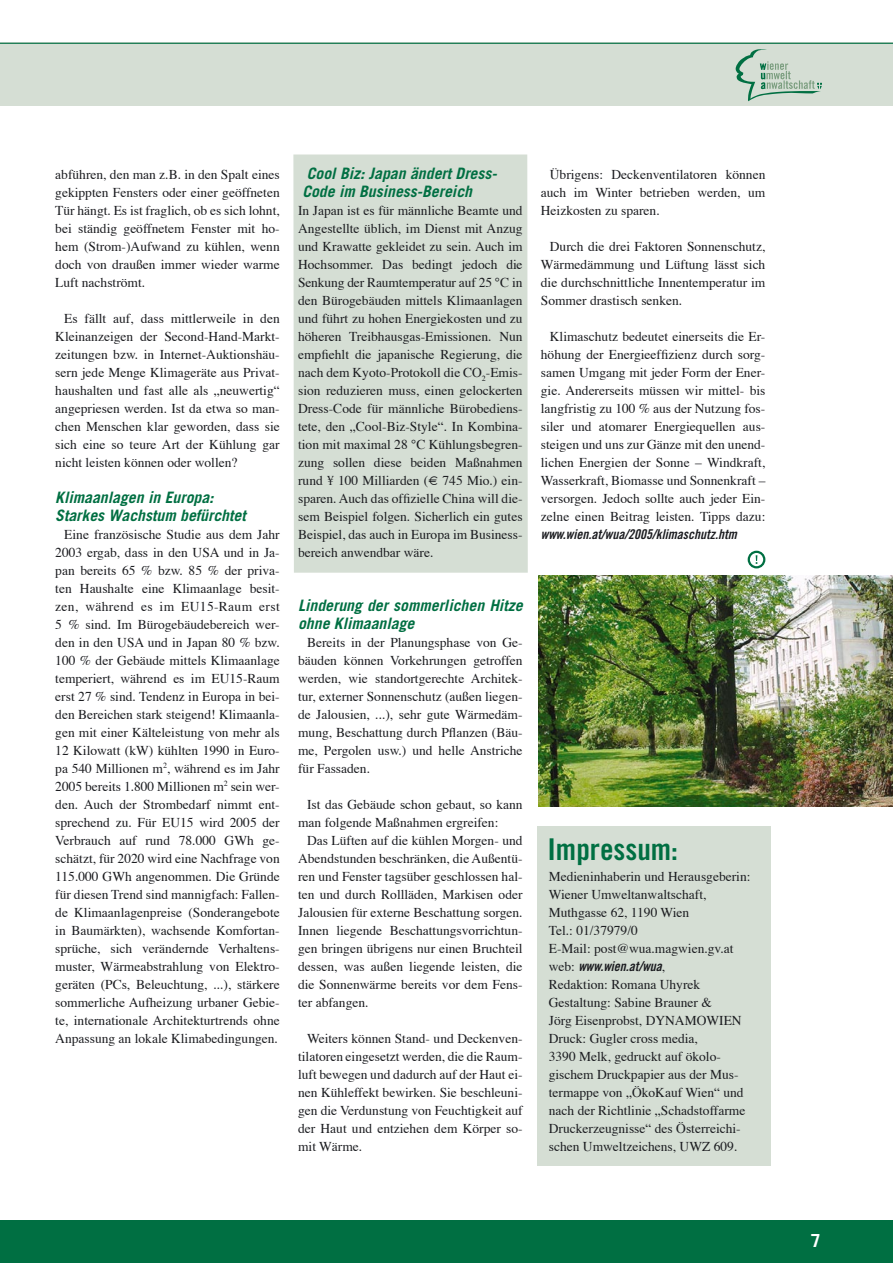
<style>
.page{position:relative;width:893px;height:1263px;background:#fff}
.page>*{position:absolute;margin:0;border:0;box-sizing:border-box;transform-origin:0 0}
.kleine_headlines{font:30px "Trade Gothic Bold Cond Twenty";color:#006f42}
.t1{font:700 18px "Trade Gothic";color:#fff}
.texthead_-_linienlos{font:italic 700 15.75px/18px "Trade Gothic";color:#006f42}
.texthead_einzug{font:italic 700 15.75px/18px "Trade Gothic";color:#006f42}
.fließtext{font:13.5px/18px "Times";color:#1b1c20;text-align:justify}
.texthead_-_linienlos-2{font:13.5px/18px "Times";color:#1b1c20;text-align:justify}
.impressum{font:13.5px/18px "Times";color:#1b1c20}
.impressum-2{font:13.5px "Trade Gothic Bold Cond Twenty Obl";color:#1b1c20}
.s1{font-family:"Trade Gothic Bold Cond Twenty Obl"}
.s2{font-family:"Times"}
</style>
<div class="page">
<div style="left:0;top:1220px;width:893px;height:43px;background:#006f42"></div>
<div style="left:0;top:43px;width:893px;height:63px;background:#d5ded4"></div>
<svg style="left:736px;top:49px;width:86px;height:52px"></svg>
<div style="left:293px;top:154px;width:235px;height:419px;background:#d5ded4"></div>
<hr style="left:0;top:43px;width:893px;height:1px;background:#006f42">
<div style="left:537px;top:826px;width:234px;height:339px;background:#d5ded4"></div>
<svg style="left:749px;top:552px;width:15px;height:15px"></svg>
<div style="left:748px;top:551px;width:17px;height:17px;border:2px solid #006f42;border-radius:50%"></div>
<img style="left:538px;top:575px;width:355px;height:231px">
<p class="fließtext" style="left:55px;top:164px;width:226px">abführen, den man z.B. in den Spalt eines gekippten Fensters oder einer geöffneten Tür hängt. Es ist fraglich, ob es sich lohnt, bei ständig geöffnetem Fenster mit ho&shy;hem (Strom-)Aufwand zu kühlen, wenn doch von draußen immer wieder warme Luft nachströmt.</p>
<p class="fließtext" style="left:55px;top:308px;width:226px;text-indent:9px">Es fällt auf, dass mittlerweile in den Kleinanzeigen der Second-Hand-Markt&shy;zeitungen bzw. in Internet-Auktionshäu&shy;sern jede Menge Klimageräte aus Privat&shy;haushalten und fast alle als „neuwertig“ angepriesen werden. Ist da etwa so man&shy;chen Menschen klar geworden, dass sie sich eine so teure Art der Kühlung gar nicht leisten können oder wollen?</p>
<p class="texthead_-_linienlos" style="left:55px;top:488px;width:192px">Klimaanlagen in Europa:<br>Starkes Wachstum befürchtet</p>
<p class="fließtext" style="left:55px;top:524px;width:226px;text-indent:9px">Eine französische Studie aus dem Jahr 2003 ergab, dass in den USA und in Ja&shy;pan bereits 65 % bzw. 85 % der priva&shy;ten Haushalte eine Klimaanlage besit&shy;zen, während es im EU15-Raum erst 5 % sind. Im Bürogebäudebereich wer&shy;den in den USA und in Japan 80 % bzw.<br>100 % der Gebäude mittels Klimaanlage temperiert, während es im EU15-Raum erst 27 % sind. Tendenz in Europa in bei&shy;den Bereichen stark steigend! Klimaanla&shy;gen mit einer Kälteleistung von mehr als 12 Kilowatt (kW) kühlten 1990 in Euro&shy;pa 540 Millionen m<sup>2</sup>, während es im Jahr 2005 bereits 1.800 Millionen m<sup>2</sup> sein wer&shy;den. Auch der Strombedarf nimmt ent&shy;sprechend zu. Für EU15 wird 2005 der Verbrauch auf rund 78.000 GWh ge&shy;schätzt, für 2020 wird eine Nachfrage von 115.000 GWh angenommen. Die Gründe für diesen Trend sind mannigfach: Fallen&shy;de Klimaanlagenpreise (Sonderangebote in Baumärkten), wachsende Komfortan&shy;sprüche, sich verändernde Verhaltens&shy;muster, Wärmeabstrahlung von Elektro&shy;geräten (PCs, Beleuchtung, ...), stärkere sommerliche Aufheizung urbaner Gebie&shy;te, internationale Architekturtrends ohne Anpassung an lokale Klimabedingungen.</p>
<p class="texthead_einzug" style="left:302px;top:164px;width:195px">Cool Biz: Japan ändert Dress-<br>Code im Business-Bereich</p>
<p class="texthead_-_linienlos-2" style="left:298px;top:200px;width:226px">In Japan ist es für männliche Beamte und Angestellte üblich, im Dienst mit Anzug und Krawatte gekleidet zu sein. Auch im Hochsommer. Das bedingt jedoch die Senkung der Raumtemperatur auf 25 °C in den Bürogebäuden mittels Klimaanlagen und führt zu hohen Energiekosten und zu höheren Treibhausgas-Emissionen. Nun empfiehlt die japanische Regierung, die nach dem Kyoto-Protokoll die CO<sub>2</sub>-Emis&shy;sion reduzieren muss, einen gelockerten Dress-Code für männliche Bürobediens&shy;tete, den „Cool-Biz-Style“. In Kombina&shy;tion mit maximal 28 °C Kühlungsbegren&shy;zung sollen diese beiden Maßnahmen rund ¥ 100 Milliarden (€ 745 Mio.) ein&shy;sparen. Auch das offizielle China will die&shy;sem Beispiel folgen. Sicherlich ein gutes Beispiel, das auch in Europa im Business&shy;bereich anwendbar wäre.</p>
<p class="texthead_-_linienlos" style="left:298px;top:596px;width:226px">Linderung der sommerlichen Hitze ohne Klimaanlage</p>
<p class="fließtext" style="left:298px;top:632px;width:226px;text-indent:9px">Bereits in der Planungsphase von Ge&shy;bäuden können Vorkehrungen getroffen werden, wie standortgerechte Architek&shy;tur, externer Sonnenschutz (außen liegen&shy;de Jalousien, ...), sehr gute Wärmedäm&shy;mung, Beschattung durch Pflanzen (Bäu&shy;me, Pergolen usw.) und helle Anstriche für Fassaden.</p>
<p class="fließtext" style="left:298px;top:794px;width:226px;text-indent:9px">Ist das Gebäude schon gebaut, so kann man folgende Maßnahmen ergreifen:</p>
<p class="fließtext" style="left:298px;top:830px;width:226px;text-indent:9px">Das Lüften auf die kühlen Morgen- und Abendstunden beschränken, die Außentü&shy;ren und Fenster tagsüber geschlossen hal&shy;ten und durch Rollläden, Markisen oder Jalousien für externe Beschattung sorgen.<br>Innen liegende Beschattungsvorrichtun&shy;gen bringen übrigens nur einen Bruchteil dessen, was außen liegende leisten, die die Sonnenwärme bereits vor dem Fens&shy;ter abfangen.</p>
<p class="fließtext" style="left:298px;top:1028px;width:226px;text-indent:9px">Weiters können Stand- und Deckenven&shy;tilatoren eingesetzt werden, die die Raum&shy;luft bewegen und dadurch auf der Haut ei&shy;nen Kühleffekt bewirken. Sie beschleuni&shy;gen die Verdunstung von Feuchtigkeit auf der Haut und entziehen dem Körper so&shy;mit Wärme.</p>
<p class="fließtext" style="left:541px;top:164px;width:226px;text-indent:9px">Übrigens: Deckenventilatoren können auch im Winter betrieben werden, um Heizkosten zu sparen.</p>
<p class="fließtext" style="left:541px;top:236px;width:226px;text-indent:9px">Durch die drei Faktoren Sonnenschutz, Wärmedämmung und Lüftung lässt sich die durchschnittliche Innentemperatur im Sommer drastisch senken.</p>
<p class="fließtext" style="left:541px;top:326px;width:226px;text-indent:9px">Klimaschutz bedeutet einerseits die Er&shy;höhung der Energieeffizienz durch sorg&shy;samen Umgang mit jeder Form der Ener&shy;gie. Andererseits müssen wir mittel- bis langfristig zu 100 % aus der Nutzung fos&shy;siler und atomarer Energiequellen aus&shy;steigen und uns zur Gänze mit den unend&shy;lichen Energien der Sonne – Windkraft, Wasserkraft, Biomasse und Sonnenkraft – versorgen. Jedoch sollte auch jeder Ein&shy;zelne einen Beitrag leisten. Tipps dazu: <span class="s1">www.wien.at/wua/2005/klimaschutz.htm</span></p>
<p class="kleine_headlines" style="left:547px;top:831px;width:132px">Impressum:</p>
<p class="impressum" style="left:549px;top:866px;width:203px">Medieninhaberin und Herausgeberin:<br>Wiener Umweltanwaltschaft,</p>
<p class="impressum" style="left:549px;top:902px;width:142px">Muthgasse 62, 1190 Wien</p>
<p class="impressum" style="left:549px;top:920px;width:91px">Tel.: 01/37979/0</p>
<p class="impressum" style="left:549px;top:938px;width:186px">E-Mail: post@wua.magwien.gv.at</p>
<p class="impressum-2" style="left:549px;top:957px;width:118px"><span class="s2">web:</span> www.wien.at/wua<span class="s2">,</span></p>
<p class="impressum" style="left:549px;top:974px;width:153px">Redaktion: Romana Uhyrek</p>
<p class="impressum" style="left:549px;top:992px;width:165px">Gestaltung: Sabine Brauner &amp;</p>
<p class="impressum" style="left:549px;top:1010px;width:194px">Jörg Eisenprobst, DYNAMOWIEN</p>
<p class="impressum" style="left:549px;top:1028px;width:151px">Druck: Gugler cross media,</p>
<p class="impressum" style="left:549px;top:1046px;width:198px">3390 Melk, gedruckt auf ökolo&shy;gischem Druckpapier aus der Mus&shy;termappe von „ÖkoKauf Wien“ und nach der Richtlinie „Schadstoffarme Druckerzeugnisse“ des Österreichi&shy;schen Umweltzeichens, UWZ 609.</p>
<h2 class="t1" style="left:811px;top:1229px;width:12px">7</h2>
</div>
